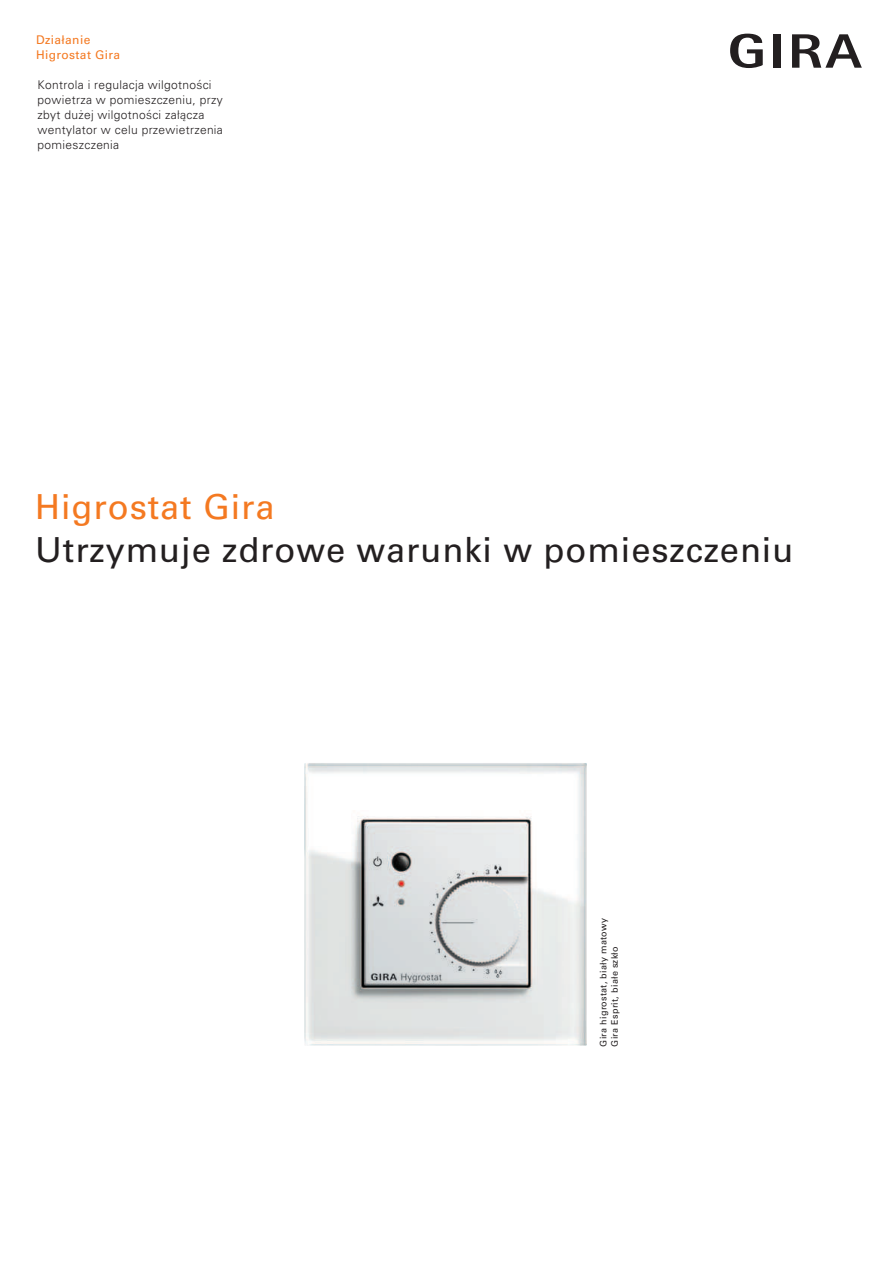
<style>
.page{position:relative;width:893px;height:1263px;background:#fff}
.page>*{position:absolute;margin:0;border:0;box-sizing:border-box;transform-origin:0 0}
.t1{font:500 34.5px "Univers CE";letter-spacing:.025em;color:#231f20}
.t2{font:500 34.5px "Univers CE";letter-spacing:.025em;color:#f47921}
.t3{font:300 12px/15px "Univers CE";letter-spacing:.025em;color:#231f20}
.t4{font:500 12px/15px "Univers CE";letter-spacing:.03em;color:#f47921}
.t5{font:500 9px/11.2px "Univers CE";letter-spacing:.03em;color:#231f20}
</style>
<div class="page">
<img style="left:304px;top:763px;width:283px;height:283px">
<div style="left:773px;top:34px;width:8px;height:34px;background:#231f20"></div>
<svg style="left:730px;top:34px;width:33px;height:34px"></svg>
<svg style="left:792px;top:34px;width:70px;height:34px"></svg>
<p class="t4" style="left:36px;top:33px;width:86px">Działanie<br>Higrostat Gira</p>
<p class="t3" style="left:38px;top:78px;width:187px">Kontrola i regulacja wilgotności powietrza w pomieszczeniu, przy zbyt dużej wilgotności załącza wentylator w celu przewietrzenia pomieszczenia</p>
<h1 class="t2" style="left:35px;top:493px;width:241px">Higrostat Gira</h1>
<h1 class="t1" style="left:35px;top:536px;width:760px">Utrzymuje zdrowe warunki w pomieszczeniu</h1>
<p class="t5" style="left:599px;top:1046px;width:130px;rotate:-90deg">Gira higrostat, biały matowy<br>Gira Esprit, białe szkło</p>
</div>
